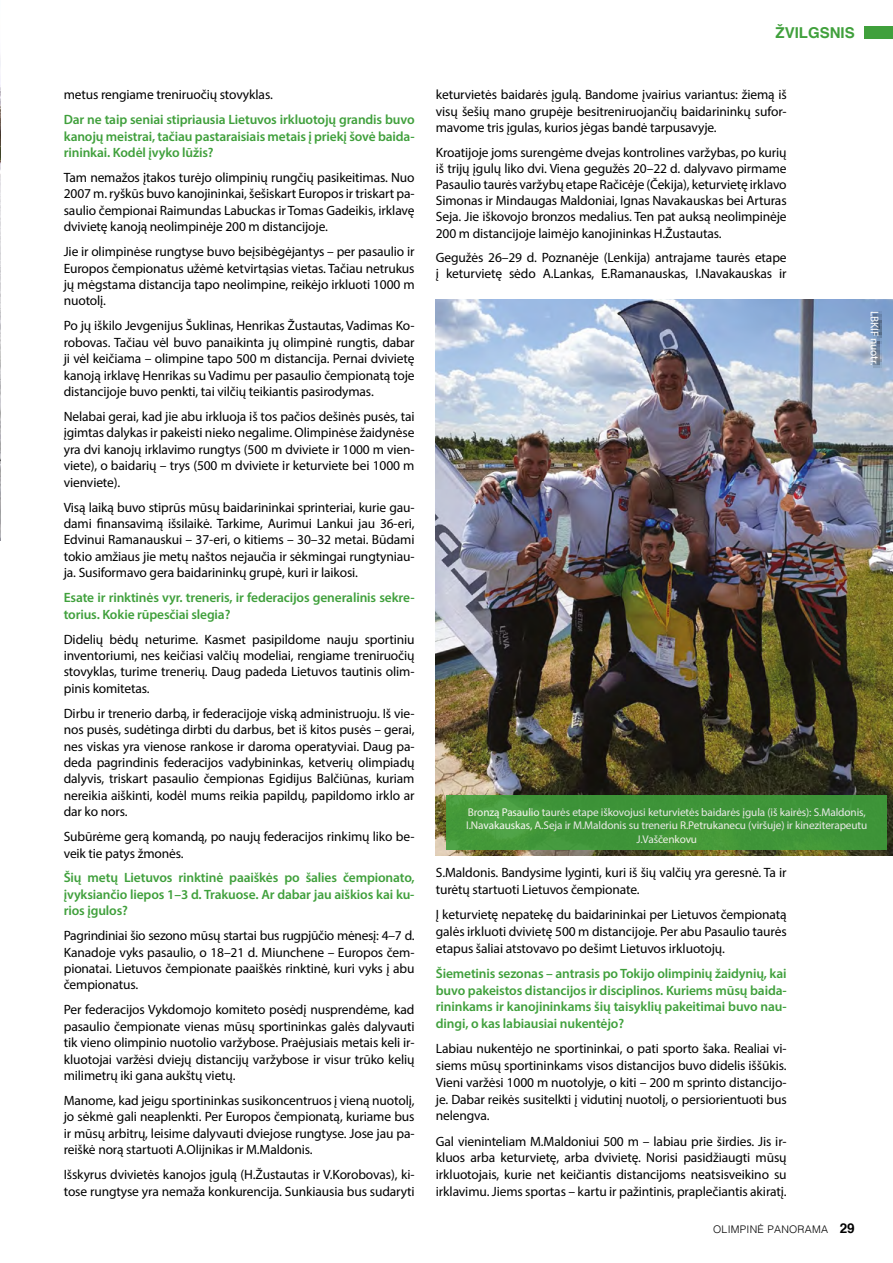
<style>
.page{position:relative;width:893px;height:1263px;background:#fff}
.page>*{position:absolute;margin:0;border:0;box-sizing:border-box;transform-origin:0 0}
.t1{font:700 15px "Helvetica";color:#40a03c}
.t2{font:13.5px/16.4px "Myriad Pro";letter-spacing:-.01em;color:#000;text-align:justify}
.t3{font:600 13.5px/16.4px "Myriad Pro";letter-spacing:-.01em;color:#40a03c;text-align:justify}
.t4{font:11.25px/13.5px "Myriad Pro";letter-spacing:-.01em;color:#fff;text-align:center}
.t5{font:300 10.5px "Helvetica";letter-spacing:.025em;color:#000}
.s1{font-weight:700;font-size:13.5px}
</style>
<div class="page">
<img style="left:0;top:56px;width:1px;height:484px">
<div style="left:865px;top:27px;width:28px;height:12px;background:#40a03c"></div>
<img style="left:436px;top:299px;width:457px;height:557px">
<div style="left:871px;top:312px;width:11px;height:57px;background:#000;opacity:.75"></div>
<div style="left:446px;top:795px;width:441px;height:54px;background:linear-gradient(to right,#469b3d,#3c9337)"></div>
<p class="t2" style="left:64px;top:86px;width:211px">metus rengiame treniruočių stovyklas.</p>
<p class="t3" style="left:64px;top:111px;width:352px">Dar ne taip seniai stipriausia Lietuvos irkluotojų grandis buvo kanojų meistrai, tačiau pastaraisiais metais į priekį šovė baida&shy;rininkai. Kodėl įvyko lūžis?</p>
<p class="t2" style="left:64px;top:169px;width:352px">Tam nemažos įtakos turėjo olimpinių rungčių pasikeitimas. Nuo 2007 m. ryškūs buvo kanojininkai, šešiskart Europos ir triskart pa&shy;saulio čempionai Raimundas Labuckas ir Tomas Gadeikis, irklavę dvivietę kanoją neolimpinėje 200 m distancijoje.</p>
<p class="t2" style="left:64px;top:243px;width:352px">Jie ir olimpinėse rungtyse buvo beįsibėgėjantys – per pasaulio ir Europos čempionatus užėmė ketvirtąsias vietas. Tačiau netrukus jų mėgstama distancija tapo neolimpine, reikėjo irkluoti 1000 m nuotolį.</p>
<p class="t2" style="left:64px;top:317px;width:352px">Po jų iškilo Jevgenijus Šuklinas, Henrikas Žustautas, Vadimas Ko&shy;robovas. Tačiau vėl buvo panaikinta jų olimpinė rungtis, dabar ji vėl keičiama – olimpine tapo 500 m distancija. Pernai dvivietę kanoją irklavę Henrikas su Vadimu per pasaulio čempionatą toje distancijoje buvo penkti, tai vilčių teikiantis pasirodymas.</p>
<p class="t2" style="left:64px;top:408px;width:352px">Nelabai gerai, kad jie abu irkluoja iš tos pačios dešinės pusės, tai įgimtas dalykas ir pakeisti nieko negalime. Olimpinėse žaidynėse yra dvi kanojų irklavimo rungtys (500 m dviviete ir 1000 m vien&shy;viete), o baidarių – trys (500 m dviviete ir keturviete bei 1000 m vienviete).</p>
<p class="t2" style="left:64px;top:499px;width:352px">Visą laiką buvo stiprūs mūsų baidarininkai sprinteriai, kurie gau&shy;dami finansavimą išsilaikė. Tarkime, Aurimui Lankui jau 36-eri, Edvinui Ramanauskui – 37-eri, o kitiems – 30–32 metai. Būdami tokio amžiaus jie metų naštos nejaučia ir sėkmingai rungtyniau&shy;ja. Susiformavo gera baidarininkų grupė, kuri ir laikosi.</p>
<p class="t3" style="left:64px;top:589px;width:352px">Esate ir rinktinės vyr. treneris, ir federacijos generalinis sekre&shy;torius. Kokie rūpesčiai slegia?</p>
<p class="t2" style="left:64px;top:631px;width:352px">Didelių bėdų neturime. Kasmet pasipildome nauju sportiniu inventoriumi, nes keičiasi valčių modeliai, rengiame treniruočių stovyklas, turime trenerių. Daug padeda Lietuvos tautinis olim&shy;pinis komitetas.</p>
<p class="t2" style="left:64px;top:705px;width:352px">Dirbu ir trenerio darbą, ir federacijoje viską administruoju. Iš vie&shy;nos pusės, sudėtinga dirbti du darbus, bet iš kitos pusės – gerai, nes viskas yra vienose rankose ir daroma operatyviai. Daug pa&shy;deda pagrindinis federacijos vadybininkas, ketverių olimpiadų dalyvis, triskart pasaulio čempionas Egidijus Balčiūnas, kuriam nereikia aiškinti, kodėl mums reikia papildų, papildomo irklo ar dar ko nors.</p>
<p class="t2" style="left:64px;top:828px;width:352px">Subūrėme gerą komandą, po naujų federacijos rinkimų liko be&shy;veik tie patys žmonės.</p>
<p class="t3" style="left:64px;top:869px;width:352px">Šių metų Lietuvos rinktinė paaiškės po šalies čempionato, įvyksiančio liepos 1–3 d. Trakuose. Ar dabar jau aiškios kai ku&shy;rios įgulos?</p>
<p class="t2" style="left:64px;top:927px;width:352px">Pagrindiniai šio sezono mūsų startai bus rugpjūčio mėnesį: 4–7 d.<br>Kanadoje vyks pasaulio, o 18–21 d. Miunchene – Europos čem&shy;pionatai. Lietuvos čempionate paaiškės rinktinė, kuri vyks į abu čempionatus.</p>
<p class="t2" style="left:64px;top:1001px;width:352px">Per federacijos Vykdomojo komiteto posėdį nusprendėme, kad pasaulio čempionate vienas mūsų sportininkas galės dalyvauti tik vieno olimpinio nuotolio varžybose. Praėjusiais metais keli ir&shy;kluotojai varžėsi dviejų distancijų varžybose ir visur trūko kelių milimetrų iki gana aukštų vietų.</p>
<p class="t2" style="left:64px;top:1092px;width:352px">Manome, kad jeigu sportininkas susikoncentruos į vieną nuotolį, jo sėkmė gali neaplenkti. Per Europos čempionatą, kuriame bus ir mūsų arbitrų, leisime dalyvauti dviejose rungtyse. Jose jau pa&shy;reiškė norą startuoti A.Olijnikas ir M.Maldonis.</p>
<p class="t2" style="left:64px;top:1166px;width:352px">Išskyrus dvivietės kanojos įgulą (H.Žustautas ir V.Korobovas), ki&shy;tose rungtyse yra nemaža konkurencija. Sunkiausia bus sudaryti</p>
<p class="t1" style="left:775px;top:21px;width:81px">ŽVILGSNIS</p>
<p class="t2" style="left:436px;top:87px;width:352px">keturvietės baidarės įgulą. Bandome įvairius variantus: žiemą iš visų šešių mano grupėje besitreniruojančių baidarininkų sufor&shy;mavome tris įgulas, kurios jėgas bandė tarpusavyje.</p>
<p class="t2" style="left:436px;top:144px;width:352px">Kroatijoje joms surengėme dvejas kontrolines varžybas, po kurių iš trijų įgulų liko dvi. Viena gegužės 20–22 d. dalyvavo pirmame Pasaulio taurės varžybų etape Račicėje (Čekija), keturvietę irklavo Simonas ir Mindaugas Maldoniai, Ignas Navakauskas bei Arturas Seja. Jie iškovojo bronzos medalius. Ten pat auksą neolimpinėje 200 m distancijoje laimėjo kanojininkas H.Žustautas.</p>
<p class="t2" style="left:436px;top:249px;width:352px">Gegužės 26–29 d. Poznanėje (Lenkija) antrajame taurės etape į keturvietę sėdo A.Lankas, E.Ramanauskas, I.Navakauskas ir</p>
<p class="t4" style="left:882px;top:311px;width:56px;rotate:90deg">LBKIF nuotr.</p>
<p class="t4" style="left:466px;top:805px;width:403px">Bronzą Pasaulio taurės etape iškovojusi keturvietės baidarės įgula (iš kairės): S.Maldonis,<br>I.Navakauskas, A.Seja ir M.Maldonis su treneriu R.Petrukanecu (viršuje) ir kineziterapeutu<br>J.Vaščenkovu</p>
<p class="t2" style="left:436px;top:864px;width:352px;line-height:16.8px">S.Maldonis. Bandysime lyginti, kuri iš šių valčių yra geresnė. Ta ir turėtų startuoti Lietuvos čempionate.</p>
<p class="t2" style="left:436px;top:906px;width:352px;line-height:16.8px">Į keturvietę nepatekę du baidarininkai per Lietuvos čempionatą galės irkluoti dvivietę 500 m distancijoje. Per abu Pasaulio taurės etapus šaliai atstovavo po dešimt Lietuvos irkluotojų.</p>
<p class="t3" style="left:436px;top:964px;width:352px;line-height:16.8px">Šiemetinis sezonas – antrasis po Tokijo olimpinių žaidynių, kai buvo pakeistos distancijos ir disciplinos. Kuriems mūsų baida&shy;rininkams ir kanojininkams šių taisyklių pakeitimai buvo nau&shy;dingi, o kas labiausiai nukentėjo?</p>
<p class="t2" style="left:436px;top:1040px;width:352px;line-height:16.8px">Labiau nukentėjo ne sportininkai, o pati sporto šaka. Realiai vi&shy;siems mūsų sportininkams visos distancijos buvo didelis iššūkis.<br>Vieni varžėsi 1000 m nuotolyje, o kiti – 200 m sprinto distancijo&shy;je. Dabar reikės susitelkti į vidutinį nuotolį, o persiorientuoti bus nelengva.</p>
<p class="t2" style="left:436px;top:1132px;width:352px;line-height:16.8px">Gal vieninteliam M.Maldoniui 500 m – labiau prie širdies. Jis ir&shy;kluos arba keturvietę, arba dvivietę. Norisi pasidžiaugti mūsų irkluotojais, kurie net keičiantis distancijoms neatsisveikino su irklavimu. Jiems sportas – kartu ir pažintinis, praplečiantis akiratį.</p>
<p class="t5" style="left:713px;top:1220px;width:143px">OLIMPINĖ PANORAMA <span class="s1">29</span></p>
</div>
